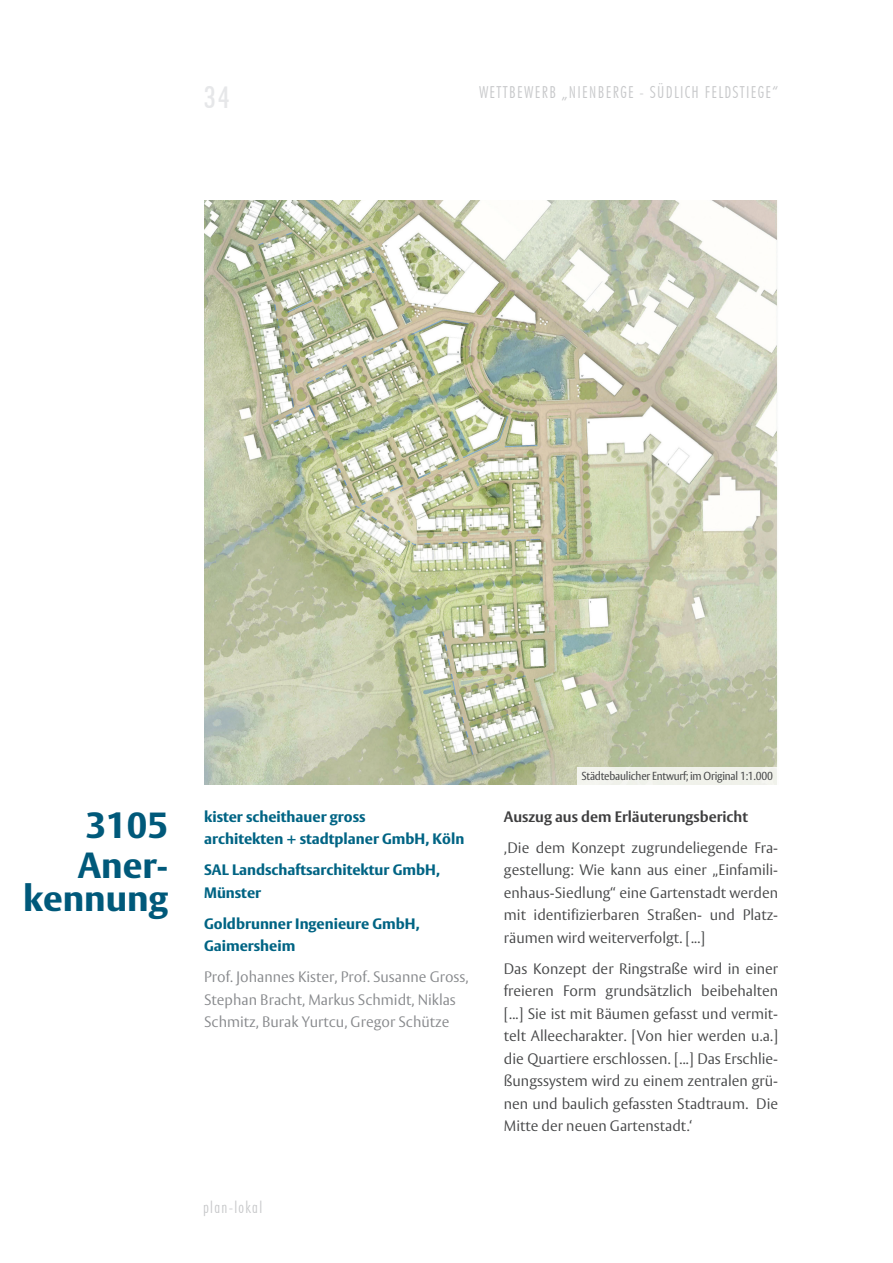
<style>
.page{position:relative;width:893px;height:1263px;background:#fff}
.page>*{position:absolute;margin:0;border:0;box-sizing:border-box;transform-origin:0 0}
.Tarnzahl_Platzierung{font:800 36px/33px "Vesta Pro";color:#00597a;text-align:right}
.t1{font:500 condensed 30px "Futura BT";color:#e6e7e9}
.t2{font:300 condensed 16.5px "Futura BT";letter-spacing:.08em;color:#c7c8ca}
.Fließtext{font:300 15px/22.5px "Vesta Pro";color:#464748;text-align:justify}
.H2_Büros{font:800 15px/22.5px "Vesta Pro";color:#006484}
.Verfasser{font:300 15px/22.5px "Vesta Pro";color:#87898c}
.Fließtext_fett{font:700 15px "Vesta Pro";color:#3e3e3f}
.t3{font:11.55px "Vesta Pro";letter-spacing:-.02em;color:#464748;scale:.91 1}
</style>
<div class="page">
<img style="left:204px;top:201px;width:574px;height:583px">
<div style="left:577px;top:767px;width:201px;height:17px;background:#f0f2eb"></div>
<h2 class="t1" style="left:204px;top:79px;width:27px">34</h2>
<p class="t2" style="left:479px;top:82px;width:301px">WETTBEWERB „NIENBERGE - SÜDLICH FELDSTIEGE“</p>
<p class="t3" style="left:581px;top:769px;width:212px">Städtebaulicher Entwurf; im Original 1:1.000</p>
<h2 class="H2_Büros" style="left:204px;top:805px;width:262px">kister scheithauer gross<br>architekten + stadtplaner GmbH, Köln</h2>
<h2 class="H2_Büros" style="left:204px;top:858px;width:237px">SAL Landschaftsarchitektur GmbH,<br>Münster</h2>
<h2 class="H2_Büros" style="left:204px;top:912px;width:217px">Goldbrunner Ingenieure GmbH,<br>Gaimersheim</h2>
<p class="Verfasser" style="left:204px;top:965px;width:266px">Prof. Johannes Kister, Prof. Susanne Gross,<br>Stephan Bracht, Markus Schmidt, Niklas<br>Schmitz, Burak Yurtcu, Gregor Schütze</p>
<h1 class="Tarnzahl_Platzierung" style="left:86px;top:808px;width:84px">3105</h1>
<p class="Fließtext_fett" style="left:504px;top:807px;width:246px">Auszug aus dem Erläuterungsbericht</p>
<p class="Fließtext" style="left:504px;top:836px;width:276px">‚Die dem Konzept zugrundeliegende Fra&shy;gestellung: Wie kann aus einer „Einfamili&shy;enhaus-Siedlung“ eine Gartenstadt werden mit identifizierbaren Straßen- und Platz&shy;räumen wird weiterverfolgt. [...]</p>
<p class="Fließtext" style="left:504px;top:957px;width:276px">Das Konzept der Ringstraße wird in einer freieren Form grundsätzlich beibehalten [...] Sie ist mit Bäumen gefasst und vermit&shy;telt Alleecharakter. [Von hier werden u.a.] die Quartiere erschlossen. [...] Das Erschlie&shy;ßungssystem wird zu einem zentralen grü&shy;nen und baulich gefassten Stadtraum. Die Mitte der neuen Gartenstadt.‘</p>
<h1 class="Tarnzahl_Platzierung" style="left:23px;top:848px;width:146px">Aner&shy;kennung</h1>
<p class="t2" style="left:203px;top:1197px;width:61px">plan-lokal</p>
</div>
